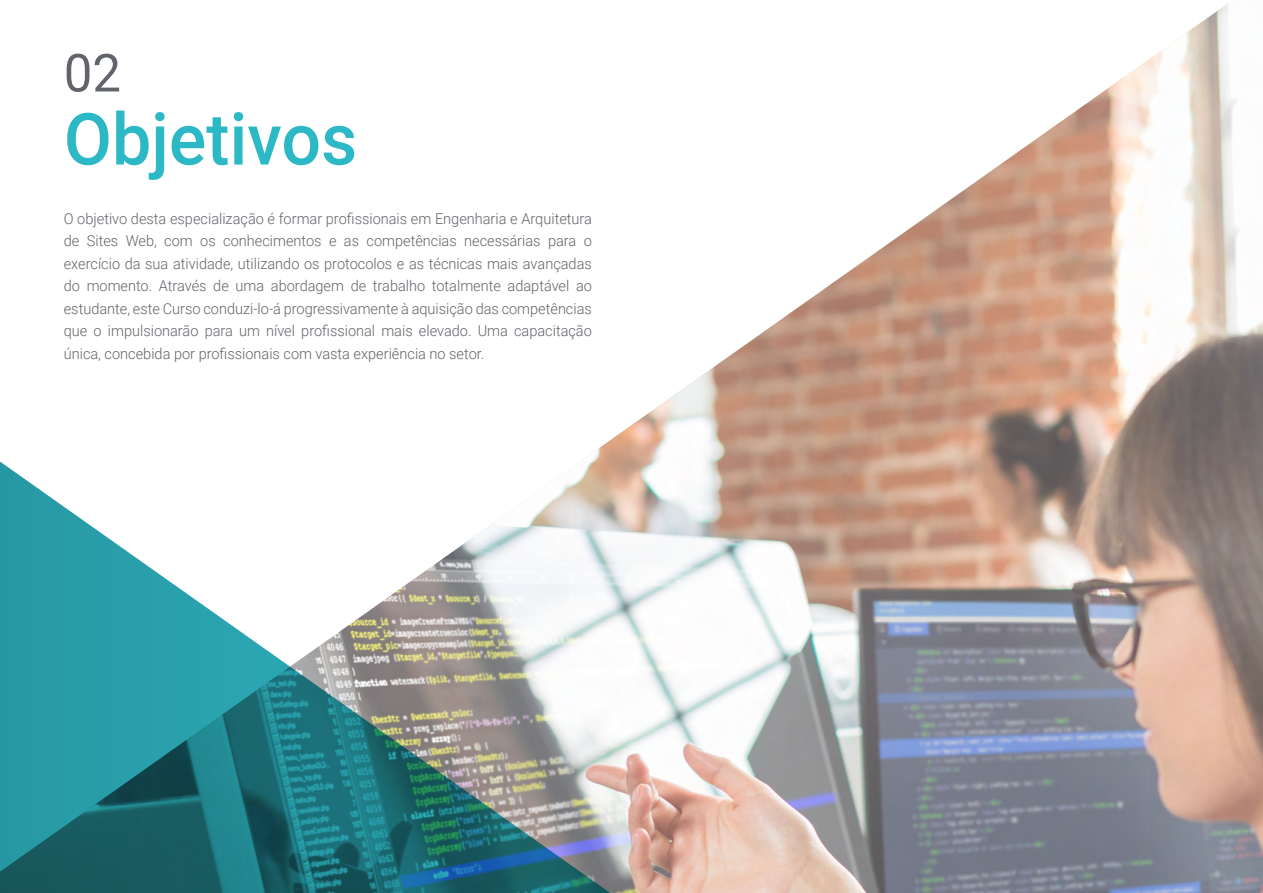
<style>
.page{position:relative;width:1263px;height:893px;background:#fff}
.page>*{position:absolute;margin:0;border:0;box-sizing:border-box;transform-origin:0 0}
.t1{font:500 72px "Roboto";color:#2db8c5}
.t2{font:52.5px "Roboto";color:#61646a}
.t3{font:300 15px/22.5px "Roboto";color:#61646a;text-align:justify}
</style>
<div class="page">
<img style="left:602px;top:3px;width:661px;height:890px">
<svg style="left:0;top:446px;width:640px;height:447px"></svg>
<h2 class="t2" style="left:64px;top:36px;width:59px">02</h2>
<h1 class="t1" style="left:64px;top:89px;width:295px">Objetivos</h1>
<p class="t3" style="left:64px;top:207px;width:530px">O objetivo desta especialização é formar profissionais em Engenharia e Arquitetura de Sites Web, com os conhecimentos e as competências necessárias para o exercício da sua atividade, utilizando os protocolos e as técnicas mais avançadas do momento. Através de uma abordagem de trabalho totalmente adaptável ao estudante, este Curso conduzi-lo-á progressivamente à aquisição das competências que o impulsionarão para um nível profissional mais elevado. Uma capacitação única, concebida por profissionais com vasta experiência no setor.</p>
</div>
